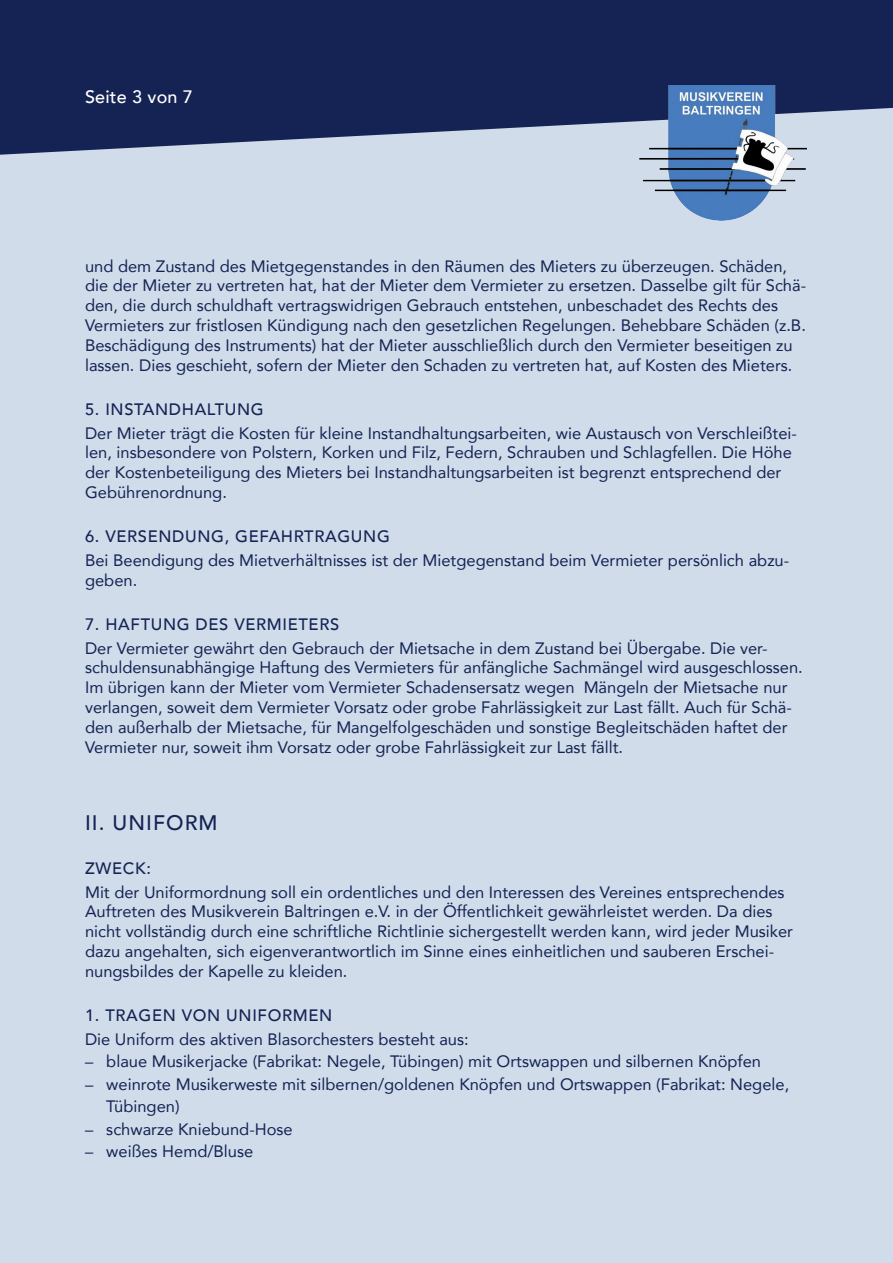
<style>
.page{position:relative;width:893px;height:1263px;background:#d0dcea}
.page>*{position:absolute;margin:0;border:0;box-sizing:border-box;transform-origin:0 0}
.Überschrift_1_MVB{font:500 21px "Avenir";letter-spacing:.05em;color:#142353}
.t1{font:500 18px "Avenir";letter-spacing:.01em;color:#fff}
.Fließtext_MVB{font:16.5px/19.8px "Avenir";color:#142353}
.Überschrift_2_MVB{font:500 16.5px "Avenir";letter-spacing:.04em;color:#142353}
</style>
<div class="page">
<svg style="left:0;top:0;width:893px;height:155px;background:#293864"></svg>
<img style="left:640px;top:85px;width:167px;height:136px">
<p class="t1" style="left:85px;top:81px;width:109px">Seite 3 von 7</p>
<p class="Fließtext_MVB" style="left:85px;top:256px;width:723px">und dem Zustand des Mietgegenstandes in den Räumen des Mieters zu überzeugen. Schäden, die der Mieter zu vertreten hat, hat der Mieter dem Vermieter zu ersetzen. Dasselbe gilt für Schä&shy;den, die durch schuldhaft vertragswidrigen Gebrauch entstehen, unbeschadet des Rechts des Vermieters zur fristlosen Kündigung nach den gesetzlichen Regelungen. Behebbare Schäden (z.B.<br>Beschädigung des Instruments) hat der Mieter ausschließlich durch den Vermieter beseitigen zu lassen. Dies geschieht, sofern der Mieter den Schaden zu vertreten hat, auf Kosten des Mieters.</p>
<p class="Überschrift_2_MVB" style="left:85px;top:394px;width:180px">5. INSTANDHALTUNG</p>
<p class="Fließtext_MVB" style="left:85px;top:422px;width:713px">Der Mieter trägt die Kosten für kleine Instandhaltungsarbeiten, wie Austausch von Verschleißtei&shy;len, insbesondere von Polstern, Korken und Filz, Federn, Schrauben und Schlagfellen. Die Höhe der Kostenbeteiligung des Mieters bei Instandhaltungsarbeiten ist begrenzt entsprechend der Gebührenordnung.</p>
<p class="Überschrift_2_MVB" style="left:85px;top:522px;width:306px">6. VERSENDUNG, GEFAHRTRAGUNG</p>
<p class="Fließtext_MVB" style="left:85px;top:550px;width:706px">Bei Beendigung des Mietverhältnisses ist der Mietgegenstand beim Vermieter persönlich abzu&shy;geben.</p>
<p class="Überschrift_2_MVB" style="left:85px;top:609px;width:256px">7. HAFTUNG DES VERMIETERS</p>
<p class="Fließtext_MVB" style="left:85px;top:637px;width:719px">Der Vermieter gewährt den Gebrauch der Mietsache in dem Zustand bei Übergabe. Die ver&shy;schuldensunabhängige Haftung des Vermieters für anfängliche Sachmängel wird ausgeschlossen.<br>Im übrigen kann der Mieter vom Vermieter Schadensersatz wegen Mängeln der Mietsache nur verlangen, soweit dem Vermieter Vorsatz oder grobe Fahrlässigkeit zur Last fällt. Auch für Schä&shy;den außerhalb der Mietsache, für Mangelfolgeschäden und sonstige Begleitschäden haftet der Vermieter nur, soweit ihm Vorsatz oder grobe Fahrlässigkeit zur Last fällt.</p>
<p class="Überschrift_1_MVB" style="left:85px;top:804px;width:134px">II. UNIFORM</p>
<p class="Überschrift_2_MVB" style="left:85px;top:853px;width:67px">ZWECK:</p>
<p class="Fließtext_MVB" style="left:85px;top:881px;width:709px">Mit der Uniformordnung soll ein ordentliches und den Interessen des Vereines entsprechendes Auftreten des Musikverein Baltringen e.V. in der Öffentlichkeit gewährleistet werden. Da dies nicht vollständig durch eine schriftliche Richtlinie sichergestellt werden kann, wird jeder Musiker dazu angehalten, sich eigenverantwortlich im Sinne eines einheitlichen und sauberen Erschei&shy;nungsbildes der Kapelle zu kleiden.</p>
<p class="Überschrift_2_MVB" style="left:85px;top:1001px;width:249px">1. TRAGEN VON UNIFORMEN</p>
<p class="Fließtext_MVB" style="left:85px;top:1029px;width:385px">Die Uniform des aktiven Blasorchesters besteht aus:</p>
<p class="Fließtext_MVB" style="left:85px;top:1051px;width:677px">– blaue Musikerjacke (Fabrikat: Negele, Tübingen) mit Ortswappen und silbernen Knöpfen</p>
<p class="Fließtext_MVB" style="left:106px;top:1072px;width:684px;line-height:22.5px;text-indent:-21px">– weinrote Musikerweste mit silbernen/goldenen Knöpfen und Ortswappen (Fabrikat: Negele,<br>Tübingen)</p>
<p class="Fließtext_MVB" style="left:85px;top:1119px;width:209px">– schwarze Kniebund-Hose</p>
<p class="Fließtext_MVB" style="left:85px;top:1141px;width:170px">– weißes Hemd/Bluse</p>
</div>
